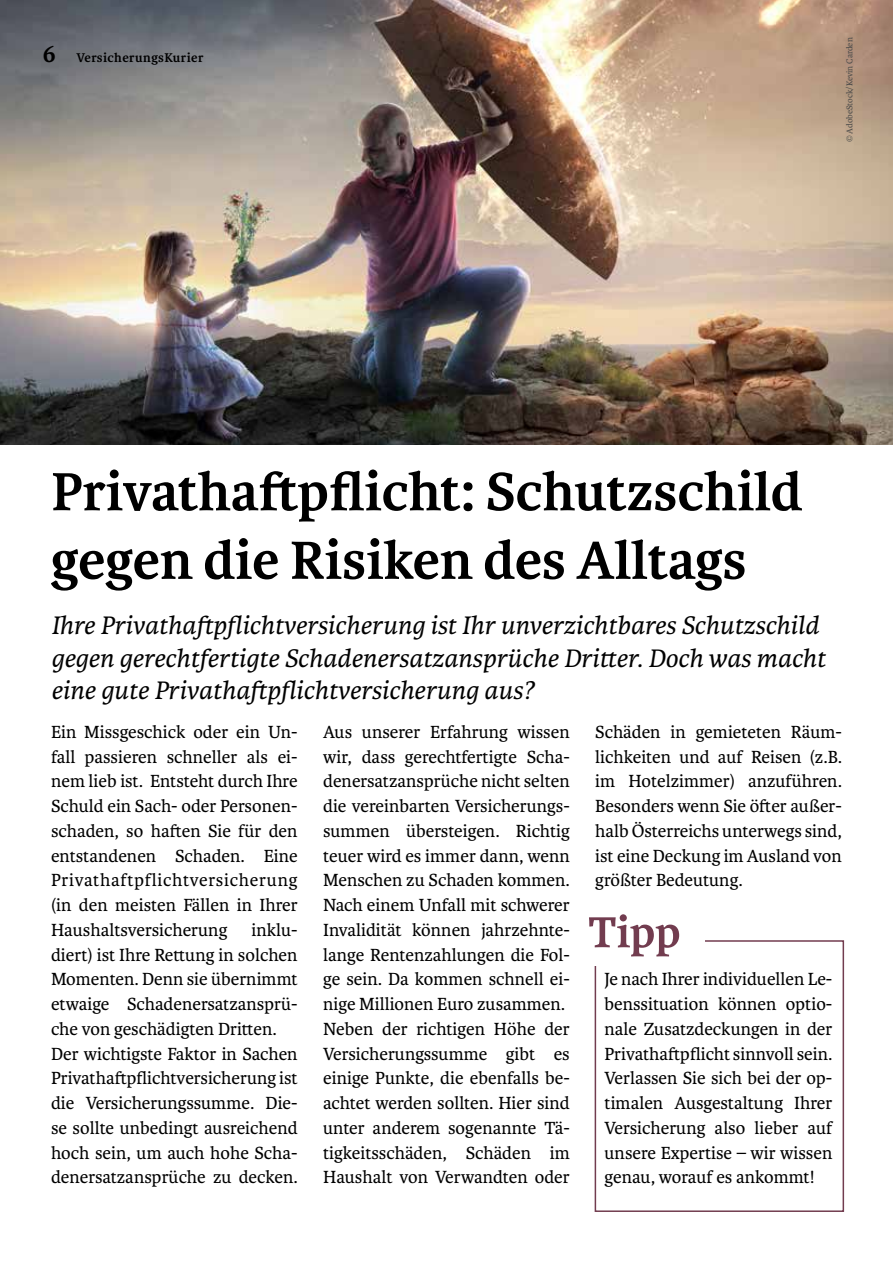
<style>
.page{position:relative;width:893px;height:1263px;background:#fff}
.page>*{position:absolute;margin:0;border:0;box-sizing:border-box;transform-origin:0 0}
.t1{font:700 57.15px/68.6px "Karmina";color:#000}
.t2{font:italic 27px/32.4px "Karmina";color:#000}
.t3{font:18.75px/24.8px "Karmina";color:#000;text-align:justify}
.t4{font:700 13.5px "Karmina";letter-spacing:.03em;color:#000}
.t5{font:9px "Karmina";color:#4a4a49}
.s1{font-size:25.5px}
</style>
<div class="page">
<img style="left:0;top:0;width:893px;height:444px">
<div style="left:595px;top:940px;width:249px;height:272px;border:2px solid #723c4f"></div>
<div style="left:587px;top:909px;width:118px;height:56px;background:#fff"></div>
<svg style="left:589px;top:914px;width:90px;height:42px"></svg>
<p class="t4" style="left:43px;top:50px;width:163px"><span class="s1">6</span> VersicherungsKurier</p>
<p class="t5" style="left:845px;top:142px;width:107px;rotate:-90deg">© AdobeStock/Kevin Carden</p>
<h1 class="t1" style="left:51px;top:458px;width:753px">Privathaftpflicht: Schutzschild gegen die Risiken des Alltags</h1>
<h2 class="t2" style="left:51px;top:610px;width:776px">Ihre Privathaftpflichtversicherung ist Ihr unverzichtbares Schutzschild gegen gerechtfertigte Schadenersatzansprüche Dritter. Doch was macht eine gute Privathaftpflichtversicherung aus?</h2>
<p class="t3" style="left:51px;top:720px;width:248px">Ein Missgeschick oder ein Un&shy;fall passieren schneller als ei&shy;nem lieb ist. Entsteht durch Ihre Schuld ein Sach- oder Personen&shy;schaden, so haften Sie für den entstandenen Schaden. Eine Privathaftpflichtversicherung (in den meisten Fällen in Ihrer Haushaltsversicherung</p>
<p class="t3" style="left:51px;top:918px;width:248px;text-align:left;text-indent:200px">inklu&shy;diert) ist Ihre Rettung in solchen<br>Momenten. Denn sie übernimmt etwaige Schadenersatzansprü&shy;che von geschädigten Dritten.<br>Der wichtigste Faktor in Sachen<br>Privathaftpflichtversicherung ist die Versicherungssumme. Die&shy;se sollte unbedingt ausreichend hoch sein, um auch hohe Scha&shy;denersatzansprüche zu decken.</p>
<p class="t3" style="left:323px;top:720px;width:248px;text-align:left">Aus unserer Erfahrung wissen wir, dass gerechtfertigte Scha&shy;denersatzansprüche nicht selten die vereinbarten Versicherungs&shy;summen übersteigen. Richtig teuer wird es immer dann, wenn<br>Menschen zu Schaden kommen.<br>Nach einem Unfall mit schwerer<br>Invalidität können jahrzehnte&shy;lange Rentenzahlungen die Fol&shy;ge sein. Da kommen schnell ei&shy;nige Millionen Euro zusammen.<br>Neben der richtigen Höhe der<br>Versicherungssumme gibt es einige Punkte, die ebenfalls be&shy;achtet werden sollten. Hier sind unter anderem sogenannte Tä&shy;tigkeitsschäden, Schäden im<br>Haushalt von Verwandten oder</p>
<p class="t3" style="left:595px;top:720px;width:248px">Schäden in gemieteten Räum&shy;lichkeiten und auf Reisen (z.B. im Hotelzimmer) anzuführen.<br>Besonders wenn Sie öfter außer&shy;halb Österreichs unterwegs sind, ist eine Deckung im Ausland von größter Bedeutung.</p>
<p class="t3" style="left:604px;top:967px;width:229px">Je nach Ihrer individuellen Le&shy;benssituation können optio&shy;nale Zusatzdeckungen in der Privathaftpflicht sinnvoll sein.<br>Verlassen Sie sich bei der op&shy;timalen Ausgestaltung Ihrer Versicherung also lieber auf unsere Expertise – wir wissen genau, worauf es ankommt!</p>
</div>
